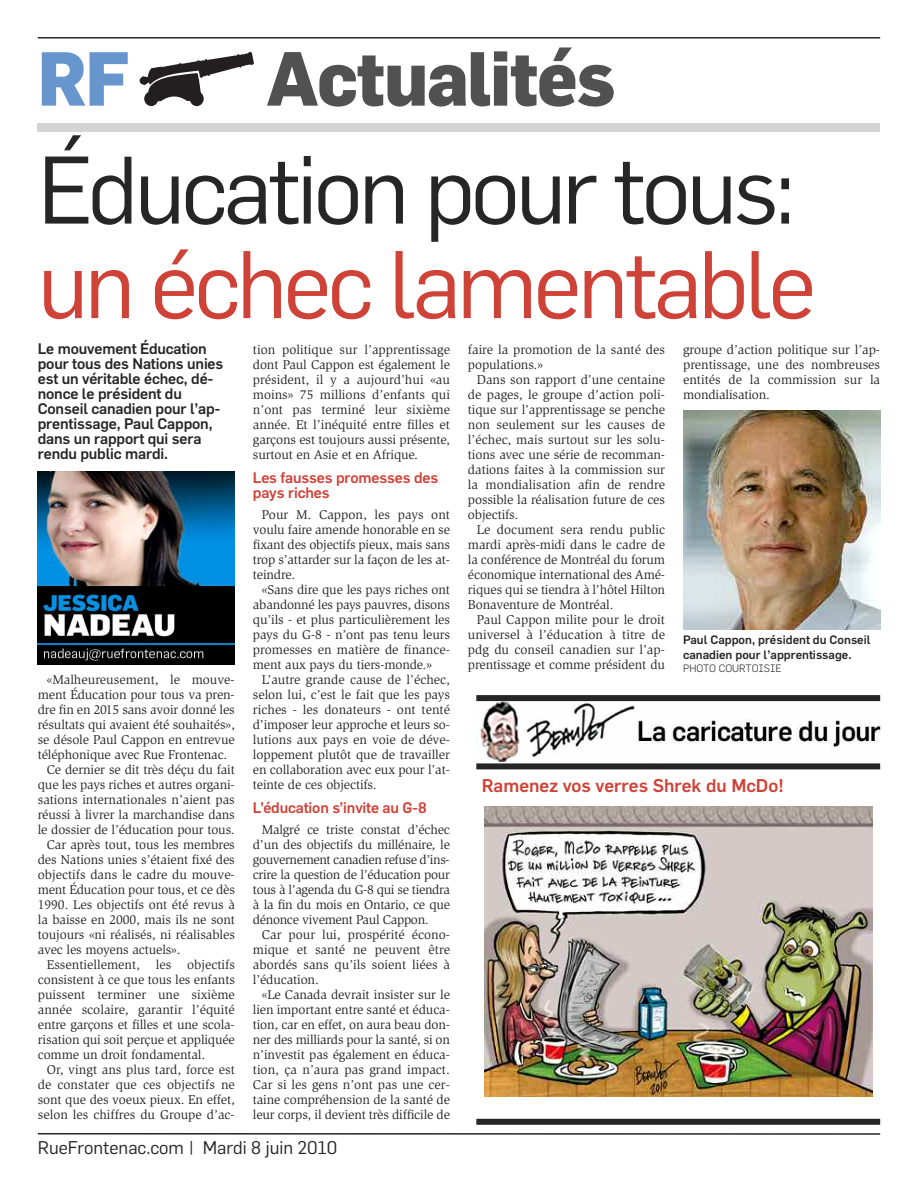
<style>
.page{position:relative;width:918px;height:1188px;background:#fff}
.page>*{position:absolute;margin:0;border:0;box-sizing:border-box;transform-origin:0 0}
.t1{font:93.9px "Flama";letter-spacing:-.04em;color:#272627}
.t2{font:93.9px "Flama";letter-spacing:-.04em;color:#cf4237}
.t3{font:800 75px "Flama";letter-spacing:-.02em;color:#525152;scale:.95 1}
.t4{font:800 75px "Flama";color:#6796ce;scale:.95 1}
.t5{font:500 18.15px "Flama";color:#cf4237}
.t6{font:18px "Flama";color:#272627}
.t7{font:500 15px/15px "Flama";letter-spacing:-.01em;color:#272627}
.t8{font:500 15px/15px "Flama";letter-spacing:-.01em;color:#cf4237}
.t9{font:13.2px/15px "Slimbach Std";letter-spacing:-.01em;color:#272627;text-align:justify}
.t10{font:500 12px/14.4px "Flama";color:#272627}
.t11{font:300 10.5px "Flama";color:#272627}
</style>
<div class="page">
<div style="left:190px;top:91px;width:14px;height:15px;background:#231f20;border-radius:50%"></div>
<div style="left:144px;top:91px;width:14px;height:15px;background:#231f20;border-radius:50%"></div>
<svg style="left:140px;top:52px;width:114px;height:49px"></svg>
<hr style="left:38px;top:1133px;width:842px;height:2px;background:#272627">
<hr style="left:38px;top:37px;width:842px;height:2px;background:#272627">
<div style="left:38px;top:123px;width:842px;height:9px;background:#d4d4d4"></div>
<img style="left:683px;top:410px;width:197px;height:219px">
<img style="left:38px;top:471px;width:197px;height:194px">
<img style="left:476px;top:701px;width:404px;height:60px">
<img style="left:484px;top:807px;width:388px;height:289px">
<div style="left:476px;top:763px;width:404px;height:6px;background:#272627"></div>
<div style="left:476px;top:695px;width:404px;height:6px;background:#272627"></div>
<div style="left:476px;top:1119px;width:404px;height:6px;background:#272627"></div>
<h2 class="t4" style="left:38px;top:44px;width:98px">RF</h2>
<h2 class="t3" style="left:266px;top:44px;width:369px">Actualités</h2>
<h1 class="t1" style="left:38px;top:146px;width:759px">Éducation pour tous:</h1>
<h1 class="t2" style="left:38px;top:240px;width:780px">un échec lamentable</h1>
<p class="t7" style="left:38px;top:342px;width:187px">Le mouvement Éducation pour tous des Nations unies est un véritable échec, dé&shy;nonce le président du<br>Conseil canadien pour l’ap&shy;prentissage, Paul Cappon, dans un rapport qui sera rendu public mardi.</p>
<p class="t9" style="left:47px;top:673px;width:189px">«Malheureusement, le mouve-</p>
<p class="t9" style="left:38px;top:688px;width:198px">ment Éducation pour tous va pren-</p>
<p class="t9" style="left:38px;top:703px;width:199px">dre fin en 2015 sans avoir donné les</p>
<p class="t9" style="left:38px;top:718px;width:199px">résultats qui avaient été souhaités»,</p>
<p class="t9" style="left:38px;top:733px;width:199px">se désole Paul Cappon en entrevue</p>
<p class="t9" style="left:38px;top:748px;width:191px">téléphonique avec Rue Frontenac.</p>
<p class="t9" style="left:47px;top:763px;width:190px">Ce dernier se dit très déçu du fait</p>
<p class="t9" style="left:38px;top:778px;width:198px">que les pays riches et autres organi-</p>
<p class="t9" style="left:38px;top:793px;width:199px">sations internationales n’aient pas</p>
<p class="t9" style="left:38px;top:808px;width:199px">réussi à livrer la marchandise dans</p>
<p class="t9" style="left:38px;top:823px;width:198px">le dossier de l’éducation pour tous.</p>
<p class="t9" style="left:47px;top:838px;width:190px">Car après tout, tous les membres</p>
<p class="t9" style="left:38px;top:853px;width:199px">des Nations unies s’étaient fixé des</p>
<p class="t9" style="left:38px;top:868px;width:198px">objectifs dans le cadre du mouve-</p>
<p class="t9" style="left:38px;top:883px;width:199px">ment Éducation pour tous, et ce dès</p>
<p class="t9" style="left:38px;top:898px;width:199px">1990. Les objectifs ont été revus à</p>
<p class="t9" style="left:38px;top:913px;width:199px">la baisse en 2000, mais ils ne sont</p>
<p class="t9" style="left:38px;top:928px;width:199px">toujours «ni réalisés, ni réalisables</p>
<p class="t9" style="left:38px;top:943px;width:144px">avec les moyens actuels».</p>
<p class="t9" style="left:47px;top:958px;width:190px">Essentiellement, les objectifs</p>
<p class="t9" style="left:38px;top:973px;width:199px">consistent à ce que tous les enfants</p>
<p class="t9" style="left:38px;top:988px;width:199px">puissent terminer une sixième</p>
<p class="t9" style="left:38px;top:1003px;width:199px">année scolaire, garantir l’équité</p>
<p class="t9" style="left:38px;top:1018px;width:198px">entre garçons et filles et une scola-</p>
<p class="t9" style="left:38px;top:1033px;width:199px">risation qui soit perçue et appliquée</p>
<p class="t9" style="left:38px;top:1048px;width:169px">comme un droit fondamental.</p>
<p class="t9" style="left:47px;top:1063px;width:190px">Or, vingt ans plus tard, force est</p>
<p class="t9" style="left:38px;top:1078px;width:199px">de constater que ces objectifs ne</p>
<p class="t9" style="left:38px;top:1093px;width:199px">sont que des voeux pieux. En effet,</p>
<p class="t9" style="left:38px;top:1108px;width:198px">selon les chiffres du Groupe d’ac-</p>
<p class="t9" style="left:253px;top:343px;width:199px">tion politique sur l’apprentissage dont Paul Cappon est également le président, il y a aujourd’hui «au moins» 75 millions d’enfants qui n’ont pas terminé leur sixième année. Et l’inéquité entre filles et garçons est toujours aussi présente, surtout en Asie et en Afrique.</p>
<p class="t8" style="left:253px;top:471px;width:187px">Les fausses promesses des pays riches</p>
<p class="t9" style="left:253px;top:508px;width:199px;text-indent:9px">Pour M. Cappon, les pays ont voulu faire amende honorable en se fixant des objectifs pieux, mais sans trop s’attarder sur la façon de les at&shy;teindre.</p>
<p class="t9" style="left:253px;top:583px;width:199px;text-indent:9px">«Sans dire que les pays riches ont abandonné les pays pauvres, disons qu’ils - et plus particulièrement les pays du G-8 - n’ont pas tenu leurs promesses en matière de finance&shy;ment aux pays du tiers-monde.»</p>
<p class="t9" style="left:253px;top:673px;width:199px;text-indent:9px">L’autre grande cause de l’échec, selon lui, c’est le fait que les pays riches - les donateurs - ont tenté d’imposer leur approche et leurs so&shy;lutions aux pays en voie de déve&shy;loppement plutôt que de travailler en collaboration avec eux pour l’at&shy;teinte de ces objectifs.</p>
<p class="t8" style="left:253px;top:801px;width:175px">L’éducation s’invite au G-8</p>
<p class="t9" style="left:253px;top:823px;width:199px;text-indent:9px">Malgré ce triste constat d’échec d’un des objectifs du millénaire, le gouvernement canadien refuse d’ins&shy;crire la question de l’éducation pour tous à l’agenda du G-8 qui se tiendra à la fin du mois en Ontario, ce que dénonce vivement Paul Cappon.</p>
<p class="t9" style="left:253px;top:928px;width:199px;text-indent:9px">Car pour lui, prospérité écono&shy;mique et santé ne peuvent être abordés sans qu’ils soient liées à l’éducation.</p>
<p class="t9" style="left:253px;top:988px;width:199px;text-indent:9px">«Le Canada devrait insister sur le lien important entre santé et éduca&shy;tion, car en effet, on aura beau don&shy;ner des milliards pour la santé, si on n’investit pas également en éduca&shy;tion, ça n’aura pas grand impact.<br>Car si les gens n’ont pas une cer&shy;taine compréhension de la santé de leur corps, il devient très difficile de</p>
<h3 class="t6" style="left:38px;top:1139px;width:301px">RueFrontenac.com | Mardi 8 juin 2010</h3>
<p class="t9" style="left:468px;top:343px;width:199px">faire la promotion de la santé des populations.»</p>
<p class="t9" style="left:468px;top:373px;width:199px;text-indent:9px">Dans son rapport d’une centaine de pages, le groupe d’action poli&shy;tique sur l’apprentissage se penche non seulement sur les causes de l’échec, mais surtout sur les solu&shy;tions avec une série de recomman&shy;dations faites à la commission sur la mondialisation afin de rendre possible la réalisation future de ces objectifs.</p>
<p class="t9" style="left:468px;top:523px;width:199px;text-indent:9px">Le document sera rendu public mardi après-midi dans le cadre de la conférence de Montréal du forum économique international des Amé&shy;riques qui se tiendra à l’hôtel Hilton Bonaventure de Montréal.</p>
<p class="t9" style="left:468px;top:613px;width:199px;text-indent:9px">Paul Cappon milite pour le droit universel à l’éducation à titre de pdg du conseil canadien sur l’ap&shy;prentissage et comme président du</p>
<p class="t9" style="left:683px;top:343px;width:199px">groupe d’action politique sur l’ap&shy;prentissage, une des nombreuses entités de la commission sur la mondialisation.</p>
<p class="t10" style="left:683px;top:633px;width:189px">Paul Cappon, président du Conseil canadien pour l’apprentissage.</p>
<p class="t11" style="left:683px;top:663px;width:100px">PHOTO COURTOISIE</p>
<h3 class="t5" style="left:482px;top:777px;width:303px">Ramenez vos verres Shrek du McDo!</h3>
</div>
